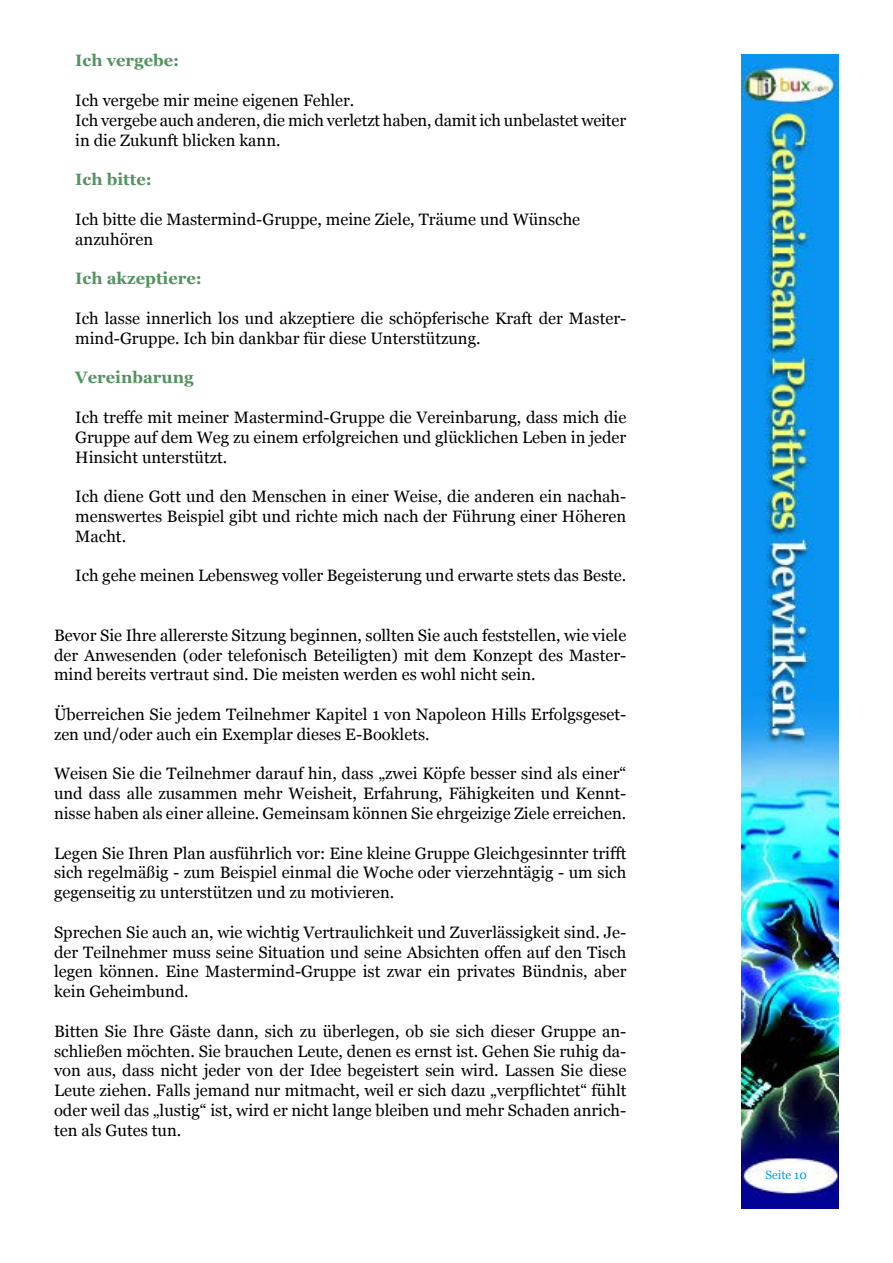
<style>
.page{position:relative;width:893px;height:1263px;background:#fff}
.page>*{position:absolute;margin:0;border:0;box-sizing:border-box;transform-origin:0 0}
.t1{font:16.5px/19.8px "Georgia";color:#000;text-align:justify}
.t2{font:700 16.5px "Georgia";color:#549361}
.t3{font:12px "Georgia";color:#009ee0}
</style>
<div class="page">
<img style="left:741px;top:54px;width:98px;height:1155px">
<p class="t2" style="left:75px;top:48px;width:106px">Ich vergebe:</p>
<p class="t1" style="left:75px;top:90px;width:552px;text-align:left">Ich vergebe mir meine eigenen Fehler.<br>Ich vergebe auch anderen, die mich verletzt haben, damit ich unbelastet weiter in die Zukunft blicken kann.</p>
<p class="t2" style="left:75px;top:167px;width:78px">Ich bitte:</p>
<p class="t1" style="left:75px;top:209px;width:506px">Ich bitte die Mastermind-Gruppe, meine Ziele, Träume und Wünsche anzuhören</p>
<p class="t2" style="left:75px;top:266px;width:128px">Ich akzeptiere:</p>
<p class="t1" style="left:75px;top:308px;width:553px">Ich lasse innerlich los und akzeptiere die schöpferische Kraft der Master&shy;mind-Gruppe. Ich bin dankbar für diese Unterstützung.</p>
<p class="t2" style="left:75px;top:365px;width:120px">Vereinbarung</p>
<p class="t1" style="left:75px;top:407px;width:553px">Ich treffe mit meiner Mastermind-Gruppe die Vereinbarung, dass mich die Gruppe auf dem Weg zu einem erfolgreichen und glücklichen Leben in jeder Hinsicht unterstützt.</p>
<p class="t1" style="left:75px;top:486px;width:553px">Ich diene Gott und den Menschen in einer Weise, die anderen ein nachah&shy;menswertes Beispiel gibt und richte mich nach der Führung einer Höheren Macht.</p>
<p class="t1" style="left:75px;top:565px;width:553px">Ich gehe meinen Lebensweg voller Begeisterung und erwarte stets das Beste.</p>
<p class="t1" style="left:54px;top:624px;width:574px">Bevor Sie Ihre allererste Sitzung beginnen, sollten Sie auch feststellen, wie viele der Anwesenden (oder telefonisch Beteiligten) mit dem Konzept des Master&shy;mind bereits vertraut sind. Die meisten werden es wohl nicht sein.</p>
<p class="t1" style="left:54px;top:704px;width:574px">Überreichen Sie jedem Teilnehmer Kapitel 1 von Napoleon Hills Erfolgsgeset&shy;zen und/oder auch ein Exemplar dieses E-Booklets.</p>
<p class="t1" style="left:54px;top:763px;width:574px">Weisen Sie die Teilnehmer darauf hin, dass „zwei Köpfe besser sind als einer“ und dass alle zusammen mehr Weisheit, Erfahrung, Fähigkeiten und Kennt&shy;nisse haben als einer alleine. Gemeinsam können Sie ehrgeizige Ziele erreichen.</p>
<p class="t1" style="left:54px;top:842px;width:574px">Legen Sie Ihren Plan ausführlich vor: Eine kleine Gruppe Gleichgesinnter trifft sich regelmäßig - zum Beispiel einmal die Woche oder vierzehntägig - um sich gegenseitig zu unterstützen und zu motivieren.</p>
<p class="t1" style="left:54px;top:921px;width:574px">Sprechen Sie auch an, wie wichtig Vertraulichkeit und Zuverlässigkeit sind. Je&shy;der Teilnehmer muss seine Situation und seine Absichten offen auf den Tisch legen können. Eine Mastermind-Gruppe ist zwar ein privates Bündnis, aber kein Geheimbund.</p>
<p class="t1" style="left:54px;top:1020px;width:574px">Bitten Sie Ihre Gäste dann, sich zu überlegen, ob sie sich dieser Gruppe an&shy;schließen möchten. Sie brauchen Leute, denen es ernst ist. Gehen Sie ruhig da&shy;von aus, dass nicht jeder von der Idee begeistert sein wird. Lassen Sie diese Leute ziehen. Falls jemand nur mitmacht, weil er sich dazu „verpflichtet“ fühlt oder weil das „lustig“ ist, wird er nicht lange bleiben und mehr Schaden anrich&shy;ten als Gutes tun.</p>
<p class="t3" style="left:765px;top:1165px;width:43px">Seite 10</p>
</div>
